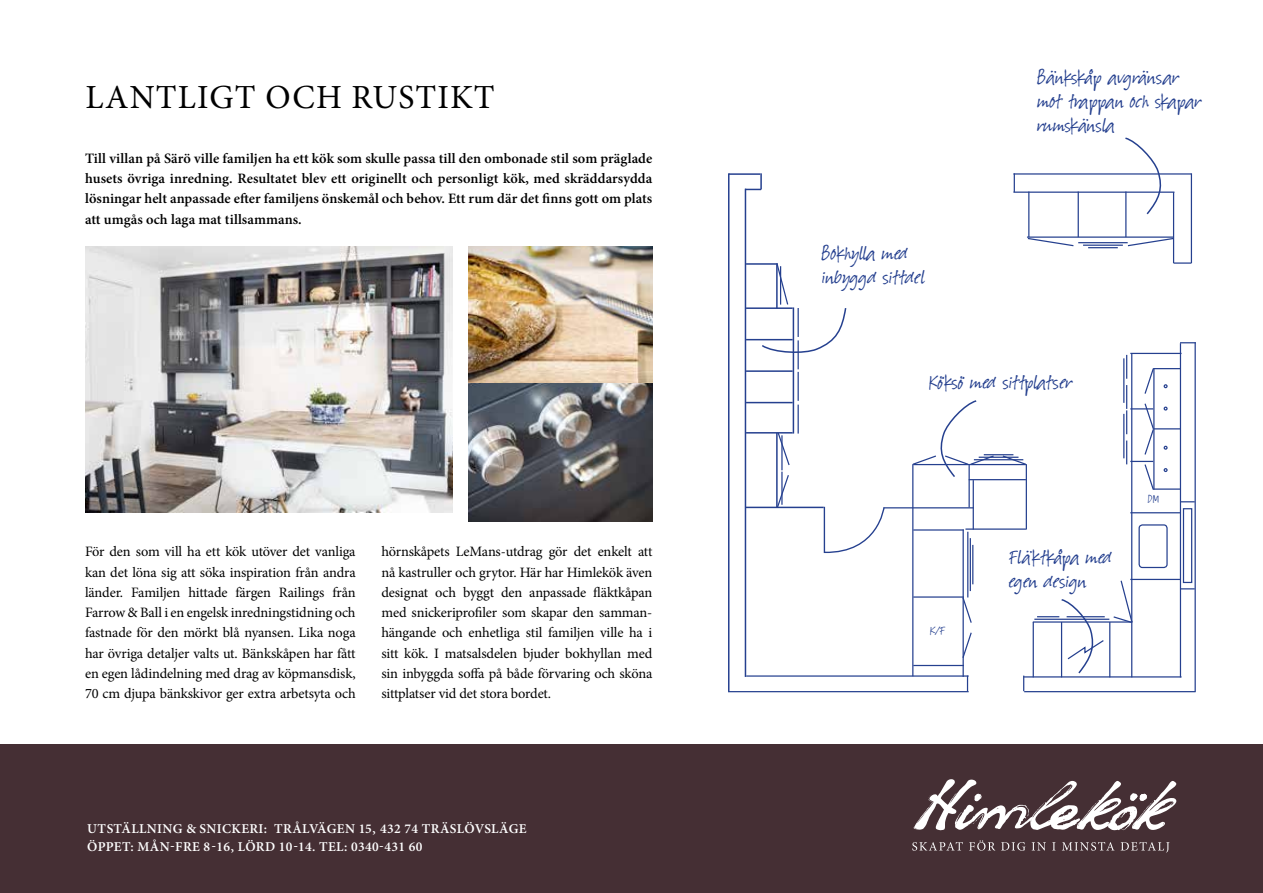
<style>
.page{position:relative;width:1263px;height:893px;background:#fff}
.page>*{position:absolute;margin:0;border:0;box-sizing:border-box;transform-origin:0 0}
.t1{font:33.75px "Minion Pro";letter-spacing:.035em;color:#000}
.t2{font:23.7px/24px "Suomi Hand Script";letter-spacing:.005em;color:#25408f}
.t3{font:14.4px/20.2px "Minion Pro";letter-spacing:-.01em;color:#000;text-align:justify}
.t4{font:600 14.4px/20.2px "Minion Pro";letter-spacing:.005em;color:#000;text-align:justify}
.t5{font:13.95px "Suomi Hand Script";color:#25408f}
.t6{font:600 13.5px/18px "Minion Pro";letter-spacing:.03em;color:#fff}
</style>
<div class="page">
<img style="left:85px;top:246px;width:367px;height:266px">
<img style="left:468px;top:246px;width:184px;height:276px">
<div style="left:0;top:744px;width:1263px;height:149px;background:#452f34"></div>
<svg style="left:912px;top:840px;width:257px;height:12px"></svg>
<svg style="left:914px;top:779px;width:262px;height:52px"></svg>
<svg style="left:1124px;top:137px;width:41px;height:79px"></svg>
<svg style="left:964px;top:596px;width:8px;height:27px"></svg>
<svg style="left:964px;top:632px;width:8px;height:25px"></svg>
<svg style="left:1027px;top:238px;width:47px;height:9px"></svg>
<svg style="left:1126px;top:237px;width:49px;height:10px"></svg>
<svg style="left:1113px;top:580px;width:20px;height:44px"></svg>
<hr style="left:967px;top:532px;width:1px;height:65px;background:#25408f">
<hr style="left:970px;top:538px;width:1px;height:53px;background:#25408f">
<hr style="left:972px;top:545px;width:1px;height:39px;background:#25408f">
<hr style="left:1078px;top:242px;width:50px;height:1px;background:#25408f">
<hr style="left:1083px;top:245px;width:40px;height:1px;background:#25408f">
<hr style="left:1088px;top:247px;width:30px;height:1px;background:#25408f">
<svg style="left:912px;top:400px;width:114px;height:79px"></svg>
<hr style="left:1062px;top:619px;width:47px;height:1px;background:#25408f">
<hr style="left:1123px;top:358px;width:1px;height:45px;background:#25408f">
<svg style="left:760px;top:265px;width:87px;height:89px"></svg>
<hr style="left:780px;top:266px;width:1px;height:39px;background:#25408f">
<svg style="left:778px;top:434px;width:12px;height:33px"></svg>
<hr style="left:781px;top:435px;width:1px;height:35px;background:#25408f">
<hr style="left:781px;top:472px;width:1px;height:33px;background:#25408f">
<svg style="left:776px;top:474px;width:14px;height:35px"></svg>
<hr style="left:797px;top:405px;width:2px;height:29px;background:#25408f">
<hr style="left:797px;top:372px;width:2px;height:29px;background:#25408f">
<hr style="left:797px;top:340px;width:2px;height:29px;background:#25408f">
<hr style="left:797px;top:308px;width:2px;height:29px;background:#25408f">
<hr style="left:1123px;top:414px;width:1px;height:44px;background:#25408f">
<svg style="left:1034px;top:599px;width:71px;height:76px"></svg>
<div style="left:1138px;top:524px;width:30px;height:44px;border:1px solid #25408f;border-radius:3px"></div>
<hr style="left:1180px;top:343px;width:1px;height:334px;background:#25408f">
<hr style="left:1194px;top:342px;width:2px;height:350px;background:#25408f">
<hr style="left:1131px;top:353px;width:1px;height:324px;background:#25408f">
<hr style="left:1026px;top:464px;width:1px;height:66px;background:#25408f">
<hr style="left:973px;top:480px;width:1px;height:50px;background:#25408f">
<hr style="left:968px;top:465px;width:2px;height:42px;background:#25408f">
<hr style="left:912px;top:464px;width:1px;height:212px;background:#25408f">
<hr style="left:962px;top:530px;width:2px;height:147px;background:#25408f">
<hr style="left:1033px;top:622px;width:1px;height:55px;background:#25408f">
<svg style="left:967px;top:677px;width:1px;height:14px"></svg>
<svg style="left:1023px;top:676px;width:1px;height:15px"></svg>
<hr style="left:1061px;top:622px;width:1px;height:55px;background:#25408f">
<hr style="left:1109px;top:622px;width:1px;height:55px;background:#25408f">
<hr style="left:1130px;top:353px;width:51px;height:1px;background:#25408f">
<svg style="left:1180px;top:342px;width:16px;height:1px"></svg>
<hr style="left:913px;top:464px;width:113px;height:1px;background:#25408f">
<hr style="left:969px;top:479px;width:57px;height:1px;background:#25408f">
<hr style="left:913px;top:529px;width:51px;height:2px;background:#25408f">
<hr style="left:883px;top:507px;width:91px;height:1px;background:#25408f">
<hr style="left:965px;top:528px;width:61px;height:2px;background:#25408f">
<hr style="left:746px;top:675px;width:223px;height:2px;background:#25408f">
<hr style="left:913px;top:596px;width:51px;height:2px;background:#25408f">
<hr style="left:913px;top:665px;width:51px;height:1px;background:#25408f">
<hr style="left:728px;top:691px;width:241px;height:1px;background:#25408f">
<hr style="left:1024px;top:691px;width:171px;height:1px;background:#25408f">
<hr style="left:1024px;top:676px;width:157px;height:1px;background:#25408f">
<hr style="left:1033px;top:621px;width:99px;height:2px;background:#25408f">
<hr style="left:1130px;top:512px;width:51px;height:1px;background:#25408f">
<hr style="left:1130px;top:579px;width:51px;height:1px;background:#25408f">
<svg style="left:1181px;top:588px;width:14px;height:1px"></svg>
<svg style="left:1181px;top:501px;width:14px;height:1px"></svg>
<svg style="left:1126px;top:355px;width:54px;height:136px"></svg>
<div style="left:1183px;top:508px;width:9px;height:75px;border:1px solid #25408f"></div>
<hr style="left:1013px;top:173px;width:178px;height:2px;background:#25408f">
<hr style="left:1013px;top:192px;width:161px;height:1px;background:#25408f">
<svg style="left:1014px;top:173px;width:1px;height:19px"></svg>
<hr style="left:1191px;top:173px;width:1px;height:90px;background:#25408f">
<hr style="left:1173px;top:192px;width:1px;height:71px;background:#25408f">
<svg style="left:1173px;top:262px;width:18px;height:2px"></svg>
<hr style="left:1027px;top:236px;width:146px;height:2px;background:#25408f">
<hr style="left:1028px;top:192px;width:1px;height:45px;background:#25408f">
<hr style="left:1077px;top:192px;width:2px;height:45px;background:#25408f">
<hr style="left:1125px;top:192px;width:1px;height:45px;background:#25408f">
<hr style="left:728px;top:173px;width:1px;height:518px;background:#25408f">
<hr style="left:745px;top:189px;width:1px;height:488px;background:#25408f">
<hr style="left:776px;top:264px;width:2px;height:44px;background:#25408f">
<hr style="left:793px;top:307px;width:1px;height:127px;background:#25408f">
<hr style="left:776px;top:433px;width:2px;height:75px;background:#25408f">
<svg style="left:745px;top:173px;width:17px;height:17px"></svg>
<hr style="left:729px;top:173px;width:31px;height:2px;background:#25408f">
<hr style="left:746px;top:263px;width:32px;height:2px;background:#25408f">
<hr style="left:746px;top:307px;width:47px;height:2px;background:#25408f">
<hr style="left:746px;top:339px;width:47px;height:1px;background:#25408f">
<hr style="left:746px;top:370px;width:47px;height:2px;background:#25408f">
<hr style="left:746px;top:402px;width:47px;height:1px;background:#25408f">
<hr style="left:746px;top:432px;width:47px;height:2px;background:#25408f">
<hr style="left:745px;top:507px;width:79px;height:1px;background:#25408f">
<svg style="left:823px;top:506px;width:62px;height:48px"></svg>
<h1 class="t1" style="left:86px;top:75px;width:411px">LANTLIGT OCH RUSTIKT</h1>
<p class="t4" style="left:85px;top:148px;width:569px">Till villan på Särö ville familjen ha ett kök som skulle passa till den ombonade stil som präglade husets övriga inredning. Resultatet blev ett originellt och personligt kök, med skräddarsydda lösningar helt anpassade efter familjens önskemål och behov. Ett rum där det finns gott om plats att umgås och laga mat tillsammans.</p>
<p class="t3" style="left:85px;top:542px;width:272px">För den som vill ha ett kök utöver det vanliga kan det löna sig att söka inspiration från andra länder. Familjen hittade färgen Railings från Farrow &amp; Ball i en engelsk inredningstidning och fastnade för den mörkt blå nyansen. Lika noga har övriga detaljer valts ut. Bänkskåpen har fått en egen lådindelning med drag av köpmansdisk, 70 cm djupa bänkskivor ger extra arbetsyta och</p>
<p class="t3" style="left:381px;top:542px;width:272px">hörnskåpets LeMans-utdrag gör det enkelt att nå kastruller och grytor. Här har Himlekök även designat och byggt den anpassade fläktkåpan med snickeriprofiler som skapar den samman&shy;hängande och enhetliga stil familjen ville ha i sitt kök. I matsalsdelen bjuder bokhyllan med sin inbyggda soffa på både förvaring och sköna sittplatser vid det stora bordet.</p>
<p class="t6" style="left:87px;top:819px;width:441px">UTSTÄLLNING &amp; SNICKERI: TRÅLVÄGEN 15, 432 74 TRÄSLÖVSLÄGE<br>ÖPPET: MÅN-FRE 8-16, LÖRD 10-14. TEL: 0340-431 60</p>
<h2 class="t2" style="left:821px;top:243px;width:105px">Bokhylla med inbyggd sittdel</h2>
<h2 class="t2" style="left:1037px;top:67px;width:165px">Bänkskåp avgränsar mot trappan och skapar rumskänsla</h2>
<h2 class="t2" style="left:929px;top:372px;width:144px">Köksö med sittplatser</h2>
<p class="t5" style="left:930px;top:624px;width:16px">K/F</p>
<h2 class="t2" style="left:1009px;top:547px;width:104px">Fläktkåpa med egen design</h2>
<p class="t5" style="left:1148px;top:492px;width:13px">DM</p>
</div>
